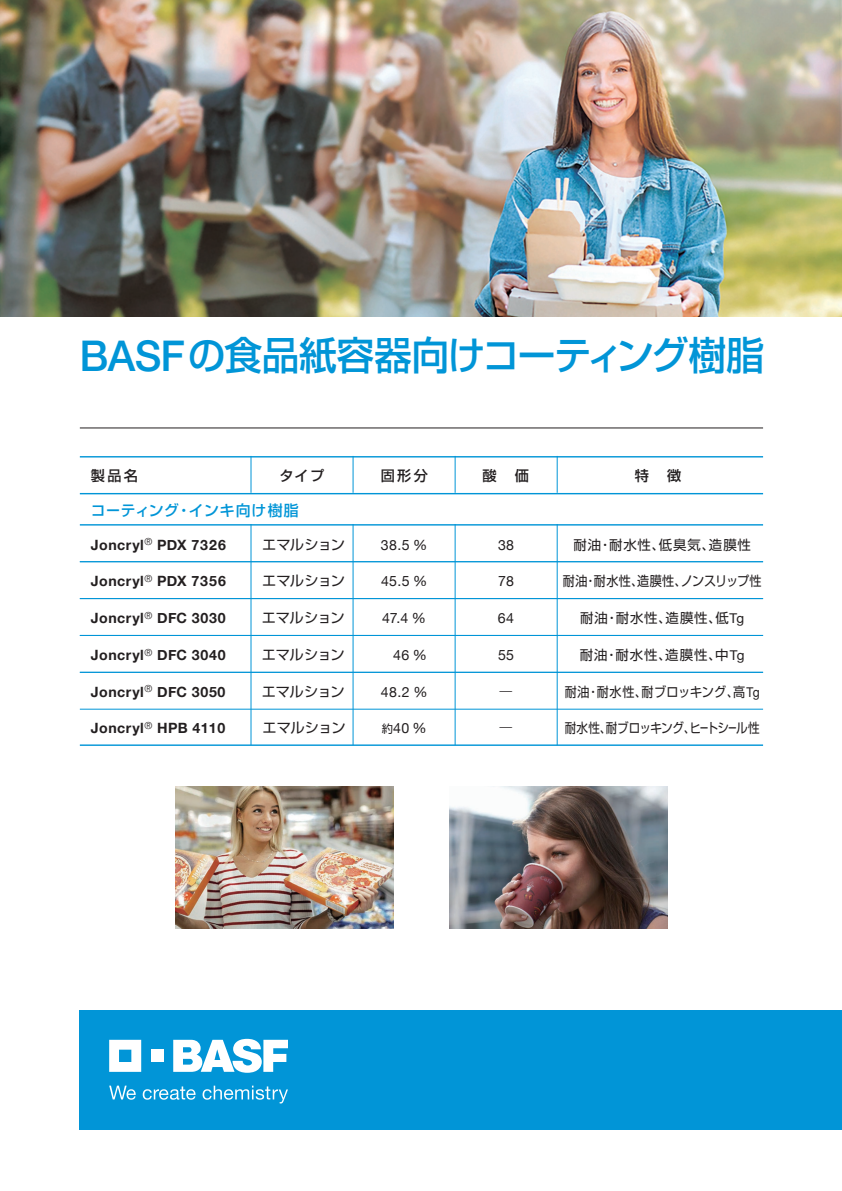
<style>
.page{position:relative;width:842px;height:1191px;background:#fff}
.page>*{position:absolute;margin:0;border:0;box-sizing:border-box;transform-origin:0 0}
.t1{font:500 39px "Shin Go Pro";letter-spacing:-.025em;color:#0195d7}
.t2{font:500 14.9px "Shin Go Pr 6 N";letter-spacing:.055em;color:#0195d7}
.t3{font:700 14.2px "Helvetica Neue";letter-spacing:.04em;color:#231f20}
.t4{font:14.2px "Shin Go Pr 6 N";letter-spacing:-.035em;color:#231f20}
.t5{font:14.2px "Helvetica Neue";letter-spacing:.025em;color:#231f20}
.t6{font:500 14.2px "Shin Go Pr 6 N";letter-spacing:.16em;color:#231f20}
.t7{font:300 expanded 14.2px "Shin Go Pr 6 N";color:#231f20}
.t8{font:13.5px "Shin Go Pr 6 N";letter-spacing:.03em;color:#231f20;scale:.9 1}
.t9{font:13.5px "Shin Go Pr 6 N";letter-spacing:.03em;color:#231f20}
.t10{font:13.5px "Shin Go Pr 6 N";letter-spacing:-.05em;color:#231f20;scale:.86 1}
.t11{font:13.5px "Shin Go Pr 6 N";letter-spacing:.06em;color:#231f20}
.s1{font-family:"Helvetica Neue LT Std";font-size:42.5px}
.s2{font-family:"Helvetica Neue"}
.s3{font-family:"Shin Go Pr 6 N";font-size:11.3px}
</style>
<div class="page">
<img style="left:0;top:0;width:842px;height:317px">
<div style="left:79px;top:1010px;width:763px;height:119px;background:#0195d7"></div>
<svg style="left:109px;top:1039px;width:32px;height:32px"></svg>
<div style="left:151px;top:1049px;width:12px;height:13px;background:#fff"></div>
<svg style="left:173px;top:1038px;width:115px;height:34px"></svg>
<svg style="left:109px;top:1085px;width:27px;height:14px"></svg>
<svg style="left:143px;top:1086px;width:53px;height:13px"></svg>
<svg style="left:203px;top:1085px;width:85px;height:18px"></svg>
<hr style="left:80px;top:456px;width:683px;height:1px;background:#0195d7">
<hr style="left:80px;top:493px;width:683px;height:1px;background:#0195d7">
<hr style="left:80px;top:524px;width:683px;height:1px;background:#0195d7">
<hr style="left:80px;top:561px;width:683px;height:1px;background:#0195d7">
<hr style="left:80px;top:598px;width:683px;height:1px;background:#0195d7">
<hr style="left:80px;top:635px;width:683px;height:1px;background:#0195d7">
<hr style="left:80px;top:672px;width:683px;height:1px;background:#0195d7">
<hr style="left:80px;top:709px;width:683px;height:1px;background:#0195d7">
<hr style="left:80px;top:744px;width:683px;height:2px;background:#0195d7">
<hr style="left:251px;top:524px;width:1px;height:221px;background:#0195d7">
<hr style="left:251px;top:456px;width:1px;height:37px;background:#0195d7">
<hr style="left:353px;top:524px;width:1px;height:221px;background:#0195d7">
<hr style="left:353px;top:456px;width:1px;height:37px;background:#0195d7">
<hr style="left:455px;top:524px;width:1px;height:221px;background:#0195d7">
<hr style="left:455px;top:456px;width:1px;height:37px;background:#0195d7">
<hr style="left:557px;top:524px;width:1px;height:221px;background:#0195d7">
<hr style="left:557px;top:456px;width:1px;height:37px;background:#0195d7">
<img style="left:450px;top:786px;width:217px;height:143px">
<img style="left:175px;top:786px;width:218px;height:143px">
<hr style="left:80px;top:427px;width:683px;height:1px;background:#231f20">
<h1 class="t1" style="left:80px;top:323px;width:686px"><span class="s1">BASF</span>の食品紙容器向けコーティング樹脂</h1>
<p class="t6" style="left:279px;top:464px;width:46px">タイプ</p>
<p class="t6" style="left:381px;top:464px;width:49px">固形分</p>
<p class="t6" style="left:482px;top:464px;width:48px">酸　価</p>
<p class="t6" style="left:635px;top:464px;width:48px">特　徴</p>
<p class="t6" style="left:91px;top:464px;width:49px">製品名</p>
<p class="t2" style="left:91px;top:498px;width:209px">コーティング・インキ向け樹脂</p>
<p class="t3" style="left:91px;top:533px;width:136px">Joncryl<sup>®</sup> PDX 7326</p>
<p class="t4" style="left:262px;top:532px;width:84px">エマルション</p>
<p class="t5" style="left:381px;top:534px;width:48px">38.5 %</p>
<p class="t5" style="left:498px;top:534px;width:18px">38</p>
<p class="t11" style="left:573px;top:533px;width:179px">耐油・耐水性、低臭気、造膜性</p>
<p class="t3" style="left:91px;top:570px;width:137px">Joncryl<sup>®</sup> PDX 7356</p>
<p class="t4" style="left:262px;top:569px;width:84px">エマルション</p>
<p class="t5" style="left:381px;top:571px;width:48px">45.5 %</p>
<p class="t5" style="left:498px;top:571px;width:17px">78</p>
<p class="t8" style="left:563px;top:570px;width:222px">耐油・耐水性、造膜性、ノンスリップ性</p>
<p class="t3" style="left:91px;top:607px;width:136px">Joncryl<sup>®</sup> DFC 3030</p>
<p class="t4" style="left:262px;top:606px;width:84px">エマルション</p>
<p class="t5" style="left:382px;top:608px;width:45px">47.4 %</p>
<p class="t5" style="left:498px;top:608px;width:18px">64</p>
<p class="t9" style="left:580px;top:607px;width:166px">耐油・耐水性、造膜性、低<span class="s2">Tg</span></p>
<p class="t3" style="left:91px;top:643px;width:136px">Joncryl<sup>®</sup> DFC 3040</p>
<p class="t4" style="left:262px;top:643px;width:84px">エマルション</p>
<p class="t5" style="left:393px;top:644px;width:35px">46 %</p>
<p class="t5" style="left:498px;top:644px;width:18px">55</p>
<p class="t9" style="left:580px;top:643px;width:166px">耐油・耐水性、造膜性、中<span class="s2">Tg</span></p>
<p class="t3" style="left:91px;top:680px;width:136px">Joncryl<sup>®</sup> DFC 3050</p>
<p class="t4" style="left:262px;top:679px;width:84px">エマルション</p>
<p class="t5" style="left:381px;top:681px;width:48px">48.2 %</p>
<p class="t7" style="left:499px;top:679px;width:16px">ー</p>
<p class="t8" style="left:565px;top:680px;width:218px">耐油・耐水性、耐ブロッキング、高<span class="s2">Tg</span></p>
<p class="t3" style="left:91px;top:717px;width:136px">Joncryl<sup>®</sup> HPB 4110</p>
<p class="t4" style="left:263px;top:716px;width:84px">エマルション</p>
<p class="t5" style="left:382px;top:718px;width:46px"><span class="s3">約</span>40 %</p>
<p class="t7" style="left:499px;top:716px;width:16px">ー</p>
<p class="t10" style="left:565px;top:717px;width:228px">耐水性、耐ブロッキング、ヒートシール性</p>
</div>
